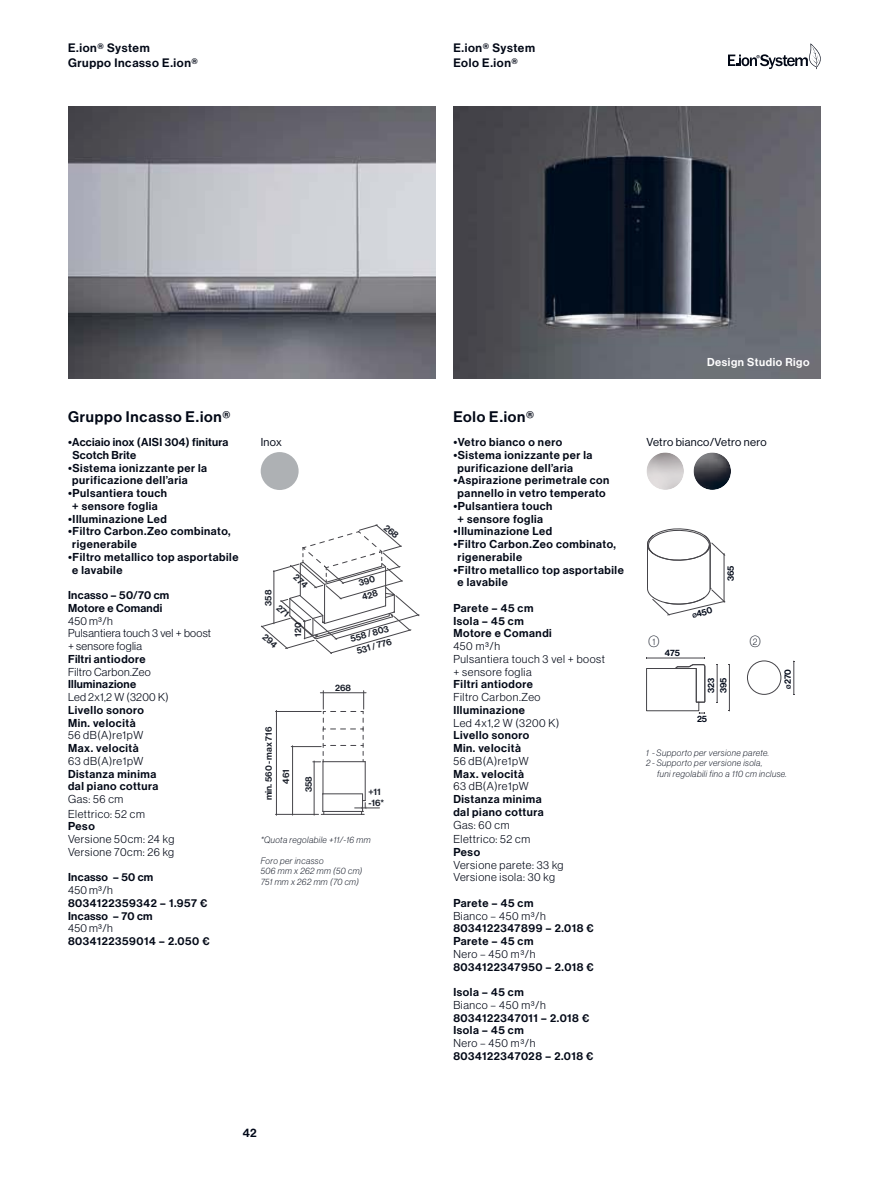
<style>
.page{position:relative;width:893px;height:1191px;background:#fff}
.page>*{position:absolute;margin:0;border:0;box-sizing:border-box;transform-origin:0 0}
.t1{font:15.75px "Haas Grot Disp 25 X Thin";color:#020816}
.t2{font:500 15px "Haas Grot Disp 65";letter-spacing:.05em;color:#020816}
.t3{font:500 12px/15px "Haas Grot Disp 65";letter-spacing:.05em;color:#020816}
.t4{font:500 12px "Haas Grot Disp 65";color:#000818}
.t5{font:500 11.25px/12.8px "Haas Grot Disp 65";letter-spacing:.05em;color:#020816}
.t6{font:300 11.25px/12.8px "Haas Grot Disp 45";letter-spacing:.05em;color:#020816}
.t7{font:500 11.25px/12.8px "Haas Grot Disp 65";letter-spacing:.025em;color:#020816}
.t8{font:300 11.25px/12.8px "Haas Grot Disp 45";letter-spacing:.025em;color:#020816}
.t9{font:500 11.25px/12.8px "Haas Grot Disp 65";letter-spacing:.03em;color:#020816}
.t10{font:11.25px "Haas Grot Disp 55 Roman";letter-spacing:.03em;color:#020816}
.t11{font:500 11.25px "Haas Grot Disp 65";letter-spacing:.05em;color:#fff}
.t12{font:500 9.15px/13.2px "Haas Grot Disp 65";color:#181d28}
.t13{font:italic 100 9px/10.5px "Haas Grot Disp 36";letter-spacing:.05em;color:#020816}
.t14{font:500 9px/12.3px "Haas Grot Disp 65";color:#000818}
.s1{font-size:6px}
.s2{font-family:"Haas Grot Disp 35";font-weight:100;font-size:9.15px}
</style>
<div class="page">
<img style="left:453px;top:106px;width:368px;height:272px">
<img style="left:68px;top:106px;width:367px;height:272px">
<svg style="left:728px;top:44px;width:93px;height:25px"></svg>
<hr style="left:321px;top:814px;width:41px;height:1px;background:#454449">
<hr style="left:365px;top:761px;width:1px;height:39px;background:#454449">
<hr style="left:323px;top:762px;width:1px;height:31px;background:#454449">
<hr style="left:323px;top:793px;width:40px;height:1px;background:#454449">
<hr style="left:323px;top:811px;width:39px;height:1px;background:#454449">
<svg style="left:322px;top:793px;width:2px;height:21px"></svg>
<hr style="left:314px;top:761px;width:1px;height:54px;background:#454449">
<hr style="left:275px;top:814px;width:44px;height:1px;background:#454449">
<hr style="left:291px;top:746px;width:30px;height:1px;background:#454449">
<hr style="left:292px;top:745px;width:1px;height:70px;background:#454449">
<hr style="left:276px;top:710px;width:1px;height:105px;background:#454449">
<svg style="left:313px;top:690px;width:53px;height:72px"></svg>
<hr style="left:275px;top:711px;width:46px;height:1px;background:#454449">
<hr style="left:320px;top:692px;width:46px;height:1px;background:#454449">
<svg style="left:355px;top:794px;width:24px;height:21px"></svg>
<svg style="left:647px;top:528px;width:78px;height:87px"></svg>
<hr style="left:717px;top:665px;width:1px;height:37px;background:#454449">
<hr style="left:729px;top:665px;width:1px;height:46px;background:#454449">
<svg style="left:646px;top:657px;width:59px;height:57px"></svg>
<div style="left:747px;top:660px;width:34px;height:34px;border:1px solid #454449;border-radius:50%"></div>
<hr style="left:793px;top:661px;width:1px;height:33px;background:#454449">
<img style="left:693px;top:452px;width:38px;height:38px;border-radius:50%">
<img style="left:646px;top:452px;width:38px;height:38px;border-radius:50%">
<div style="left:261px;top:452px;width:38px;height:38px;background:#aeb1b4;border-radius:50%"></div>
<svg style="left:261px;top:524px;width:158px;height:130px"></svg>
<p class="t3" style="left:68px;top:42px;width:131px">E.ion® System<br>Gruppo Incasso E.ion®</p>
<p class="t3" style="left:453px;top:42px;width:83px">E.ion® System<br>Eolo E.ion®</p>
<h2 class="t2" style="left:68px;top:411px;width:164px">Gruppo Incasso E.ion®</h2>
<h2 class="t2" style="left:453px;top:411px;width:82px">Eolo E.ion®</h2>
<p class="t11" style="left:707px;top:358px;width:104px">Design Studio Rigo</p>
<p class="t7" style="left:72px;top:437px;width:158px;text-indent:-4px">•Acciaio inox (AISI 304) finitura<br>Scotch Brite</p>
<p class="t5" style="left:72px;top:462px;width:136px;text-indent:-4px">•Sistema ionizzante per la purificazione dell’aria</p>
<p class="t5" style="left:68px;top:488px;width:101px;text-align:center">•Pulsantiera touch + sensore foglia</p>
<p class="t5" style="left:68px;top:513px;width:100px">•Illuminazione Led</p>
<p class="t5" style="left:72px;top:526px;width:160px;text-indent:-4px">•Filtro Carbon.Zeo combinato, rigenerabile</p>
<p class="t5" style="left:72px;top:552px;width:168px;text-indent:-4px">•Filtro metallico top asportabile e lavabile</p>
<p class="t7" style="left:68px;top:590px;width:103px">Incasso – 50/70 cm<br>Motore e Comandi</p>
<p class="t8" style="left:68px;top:615px;width:145px">450 m³/h<br>Pulsantiera touch 3 vel + boost + sensore foglia</p>
<p class="t5" style="left:68px;top:654px;width:79px">Filtri antiodore</p>
<p class="t8" style="left:68px;top:666px;width:84px">Filtro Carbon.Zeo</p>
<p class="t7" style="left:68px;top:679px;width:70px">Illuminazione</p>
<p class="t6" style="left:68px;top:692px;width:102px">Led 2x1,2 W (3200 K)</p>
<p class="t5" style="left:68px;top:705px;width:77px">Livello sonoro<br>Min. velocità</p>
<p class="t6" style="left:68px;top:730px;width:77px">56 dB(A)re1pW</p>
<p class="t5" style="left:68px;top:743px;width:72px">Max. velocità</p>
<p class="t6" style="left:68px;top:756px;width:77px">63 dB(A)re1pW</p>
<p class="t5" style="left:68px;top:768px;width:92px">Distanza minima dal piano cottura</p>
<p class="t6" style="left:68px;top:793px;width:78px;line-height:14.4px">Gas: 56 cm<br>Elettrico: 52 cm</p>
<p class="t5" style="left:68px;top:821px;width:28px">Peso</p>
<p class="t6" style="left:68px;top:834px;width:108px">Versione 50cm: 24 kg<br>Versione 70cm: 26 kg</p>
<p class="t7" style="left:68px;top:872px;width:87px">Incasso – 50 cm</p>
<p class="t6" style="left:68px;top:885px;width:46px">450 m³/h</p>
<p class="t9" style="left:68px;top:897px;width:141px">8034122359342 – 1.957 €<br>Incasso – 70 cm</p>
<p class="t6" style="left:68px;top:923px;width:46px">450 m³/h</p>
<p class="t5" style="left:68px;top:936px;width:143px">8034122359014 – 2.050 €</p>
<p class="t10" style="left:261px;top:438px;width:22px">Inox</p>
<p class="t10" style="left:646px;top:438px;width:122px">Vetro bianco/Vetro nero</p>
<p class="t5" style="left:453px;top:437px;width:110px">•Vetro bianco o nero</p>
<p class="t5" style="left:458px;top:450px;width:136px;text-indent:-4px">•Sistema ionizzante per la purificazione dell’aria</p>
<p class="t5" style="left:453px;top:475px;width:158px;text-align:center">•Aspirazione perimetrale con pannello in vetro temperato</p>
<p class="t5" style="left:453px;top:501px;width:101px;text-align:center">•Pulsantiera touch + sensore foglia</p>
<p class="t5" style="left:453px;top:526px;width:100px">•Illuminazione Led</p>
<p class="t5" style="left:458px;top:539px;width:160px;text-indent:-4px">•Filtro Carbon.Zeo combinato, rigenerabile</p>
<p class="t5" style="left:458px;top:564px;width:168px;text-indent:-4px">•Filtro metallico top asportabile e lavabile</p>
<p class="t5" style="left:453px;top:603px;width:100px">Parete – 45 cm<br>Isola – 45 cm<br>Motore e Comandi</p>
<p class="t6" style="left:453px;top:641px;width:153px">450 m³/h<br>Pulsantiera touch 3 vel + boost + sensore foglia</p>
<p class="t5" style="left:453px;top:679px;width:81px">Filtri antiodore</p>
<p class="t6" style="left:453px;top:692px;width:89px">Filtro Carbon.Zeo</p>
<p class="t5" style="left:453px;top:705px;width:73px">Illuminazione</p>
<p class="t6" style="left:453px;top:717px;width:108px">Led 4x1,2 W (3200 K)</p>
<p class="t5" style="left:453px;top:730px;width:77px">Livello sonoro<br>Min. velocità</p>
<p class="t6" style="left:453px;top:756px;width:77px">56 dB(A)re1pW</p>
<p class="t5" style="left:453px;top:768px;width:72px">Max. velocità</p>
<p class="t6" style="left:453px;top:781px;width:77px">63 dB(A)re1pW</p>
<p class="t5" style="left:453px;top:794px;width:92px">Distanza minima dal piano cottura</p>
<p class="t6" style="left:453px;top:818px;width:78px;line-height:14.4px">Gas: 60 cm<br>Elettrico: 52 cm</p>
<p class="t5" style="left:453px;top:846px;width:28px">Peso</p>
<p class="t6" style="left:453px;top:859px;width:112px">Versione parete: 33 kg<br>Versione isola: 30 kg</p>
<p class="t5" style="left:453px;top:897px;width:82px">Parete – 45 cm</p>
<p class="t6" style="left:453px;top:910px;width:94px">Bianco – 450 m³/h</p>
<p class="t5" style="left:453px;top:923px;width:142px">8034122347899 – 2.018 €<br>Parete – 45 cm</p>
<p class="t6" style="left:453px;top:948px;width:83px">Nero – 450 m³/h</p>
<p class="t5" style="left:453px;top:961px;width:142px">8034122347950 – 2.018 €</p>
<p class="t5" style="left:453px;top:987px;width:72px">Isola – 45 cm</p>
<p class="t6" style="left:453px;top:999px;width:94px">Bianco – 450 m³/h</p>
<p class="t5" style="left:453px;top:1012px;width:137px">8034122347011 – 2.018 €<br>Isola – 45 cm</p>
<p class="t6" style="left:453px;top:1038px;width:83px">Nero – 450 m³/h</p>
<p class="t5" style="left:453px;top:1050px;width:141px">8034122347028 – 2.018 €</p>
<p class="t14" style="left:725px;top:581px;width:17px;rotate:-90deg">365</p>
<p class="t12" style="left:263px;top:605px;width:17px;rotate:-90deg">358</p>
<p class="t14" style="left:691px;top:610px;width:22px;rotate:-15deg"><span class="s1">Ø</span>450</p>
<p class="t12" style="left:292px;top:637px;width:16px;rotate:-90deg">120</p>
<p class="t12" style="left:349px;top:633px;width:41px;rotate:-16deg">558 / 803<br>531 / 776</p>
<h1 class="t1" style="left:648px;top:632px;width:13px">O<span class="s2">1</span></h1>
<h1 class="t1" style="left:749px;top:632px;width:13px">O<span class="s2">2</span></h1>
<p class="t14" style="left:665px;top:647px;width:17px">475</p>
<p class="t14" style="left:783px;top:688px;width:21px;rotate:-90deg"><span class="s1">Ø</span>270</p>
<p class="t14" style="left:706px;top:693px;width:17px;rotate:-90deg">323<br>395</p>
<p class="t12" style="left:335px;top:681px;width:17px">268</p>
<p class="t14" style="left:697px;top:713px;width:12px">25</p>
<p class="t12" style="left:263px;top:800px;width:75px;rotate:-90deg">min. 560 - max 716</p>
<p class="t13" style="left:646px;top:748px;width:125px">1 - Supporto per versione parete.</p>
<p class="t13" style="left:646px;top:759px;width:118px">2 - Supporto per versione isola,</p>
<p class="t13" style="left:657px;top:769px;width:131px">funi regolabili fino a 110 cm incluse.</p>
<p class="t12" style="left:280px;top:783px;width:16px;rotate:-90deg">461</p>
<p class="t12" style="left:303px;top:792px;width:17px;rotate:-90deg">358</p>
<p class="t12" style="left:368px;top:787px;width:17px;line-height:10.9px">+11 -16*</p>
<p class="t13" style="left:261px;top:835px;width:111px">*Quota regolabile +11/-16 mm</p>
<p class="t13" style="left:261px;top:856px;width:103px">Foro per incasso<br>506 mm x 262 mm (50 cm)<br>751 mm x 262 mm (70 cm)</p>
<p class="t4" style="left:243px;top:1128px;width:15px">42</p>
</div>
